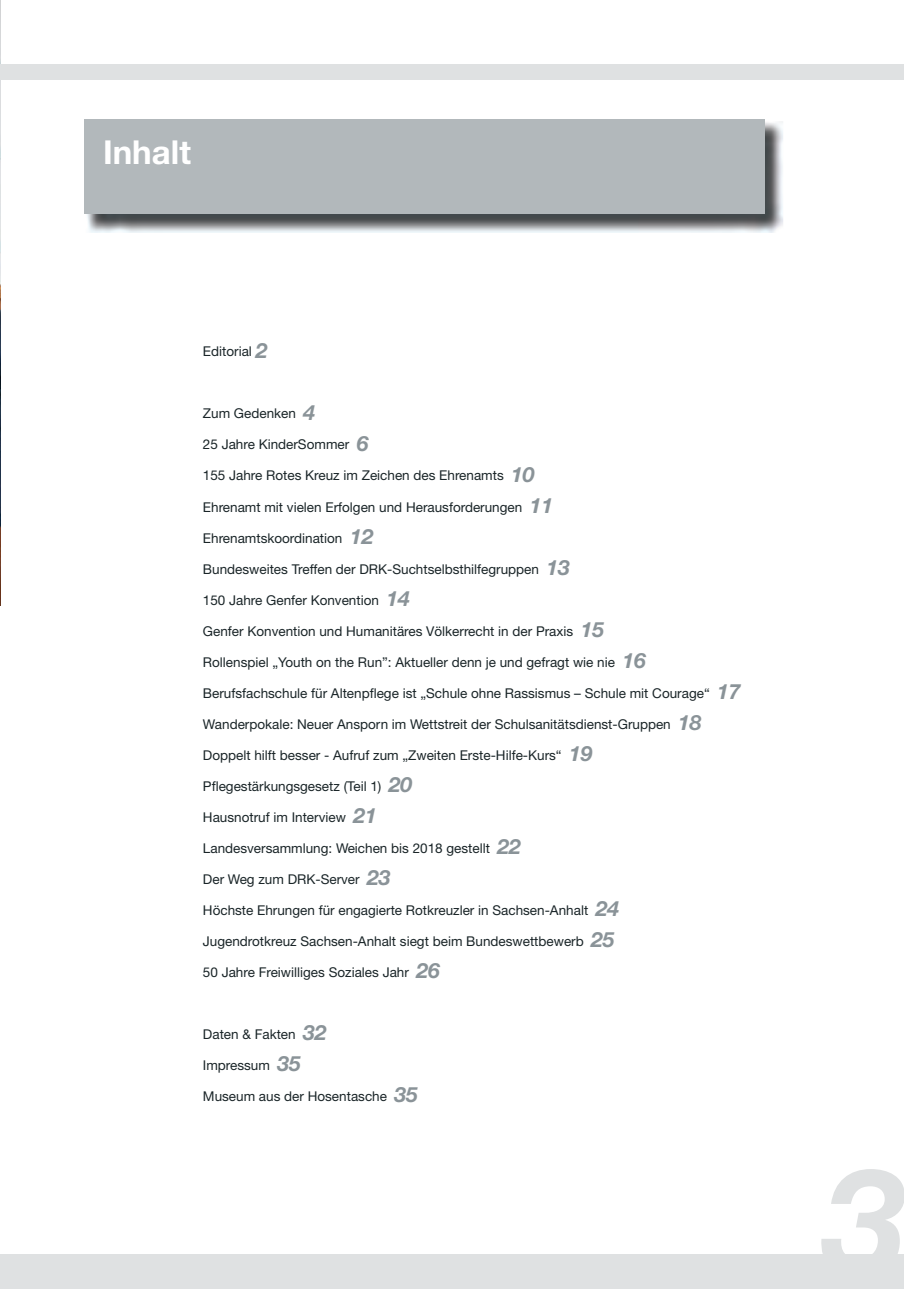
<style>
.page{position:relative;width:904px;height:1289px;background:#fff}
.page>*{position:absolute;margin:0;border:0;box-sizing:border-box;transform-origin:0 0}
.t1{font:italic 700 147px "Xwchdt Helvetica Neue";color:#dfe1e2}
.t2{font:700 33px "Xwhxhv Helvetica Neue";color:#fff}
.t3{font:13.5px "Rgyjlx Helvetica Neue";color:#1a2528}
.s1{font-family:"Xwchdt Helvetica Neue";font-weight:700;font-style:italic;font-size:21px;color:#8a9398}
</style>
<div class="page">
<div style="left:0;top:1254px;width:904px;height:34px;background:#dfe1e2"></div>
<img style="left:0;top:0;width:1px;height:605px">
<img style="left:87px;top:121px;width:696px;height:112px">
<div style="left:84px;top:119px;width:680px;height:95px;background:#b2b8bb"></div>
<div style="left:0;top:64px;width:904px;height:16px;background:#dfe1e2"></div>
<h2 class="t2" style="left:103px;top:132px;width:89px">Inhalt</h2>
<p class="t3" style="left:203px;top:343px;width:66px">Editorial <span class="s1">2</span></p>
<p class="t3" style="left:203px;top:405px;width:114px">Zum Gedenken <span class="s1">4</span></p>
<p class="t3" style="left:203px;top:436px;width:167px">25 Jahre KinderSommer <span class="s1">6</span></p>
<p class="t3" style="left:203px;top:467px;width:333px">155 Jahre Rotes Kreuz im Zeichen des Ehrenamts <span class="s1">10</span></p>
<p class="t3" style="left:203px;top:498px;width:352px">Ehrenamt mit vielen Erfolgen und Herausforderungen <span class="s1">11</span></p>
<p class="t3" style="left:203px;top:529px;width:172px">Ehrenamtskoordination <span class="s1">12</span></p>
<p class="t3" style="left:203px;top:560px;width:368px">Bundesweites Treffen der DRK-Suchtselbsthilfegruppen <span class="s1">13</span></p>
<p class="t3" style="left:203px;top:591px;width:208px">150 Jahre Genfer Konvention <span class="s1">14</span></p>
<p class="t3" style="left:203px;top:622px;width:403px">Genfer Konvention und Humanitäres Völkerrecht in der Praxis <span class="s1">15</span></p>
<p class="t3" style="left:203px;top:653px;width:444px">Rollenspiel „Youth on the Run”: Aktueller denn je und gefragt wie nie <span class="s1">16</span></p>
<p class="t3" style="left:203px;top:684px;width:539px">Berufsfachschule für Altenpflege ist „Schule ohne Rassismus – Schule mit Courage“ <span class="s1">17</span></p>
<p class="t3" style="left:203px;top:715px;width:500px">Wanderpokale: Neuer Ansporn im Wettstreit der Schulsanitätsdienst-Gruppen <span class="s1">18</span></p>
<p class="t3" style="left:203px;top:746px;width:391px">Doppelt hilft besser - Aufruf zum „Zweiten Erste-Hilfe-Kurs“ <span class="s1">19</span></p>
<p class="t3" style="left:203px;top:777px;width:211px">Pflegestärkungsgesetz (Teil 1) <span class="s1">20</span></p>
<p class="t3" style="left:203px;top:808px;width:175px">Hausnotruf im Interview <span class="s1">21</span></p>
<p class="t3" style="left:203px;top:839px;width:319px">Landesversammlung: Weichen bis 2018 gestellt <span class="s1">22</span></p>
<p class="t3" style="left:203px;top:870px;width:189px">Der Weg zum DRK-Server <span class="s1">23</span></p>
<p class="t3" style="left:203px;top:901px;width:418px">Höchste Ehrungen für engagierte Rotkreuzler in Sachsen-Anhalt <span class="s1">24</span></p>
<p class="t3" style="left:203px;top:932px;width:413px">Jugendrotkreuz Sachsen-Anhalt siegt beim Bundeswettbewerb <span class="s1">25</span></p>
<p class="t3" style="left:203px;top:963px;width:238px">50 Jahre Freiwilliges Soziales Jahr <span class="s1">26</span></p>
<p class="t3" style="left:203px;top:1025px;width:125px">Daten &amp; Fakten <span class="s1">32</span></p>
<p class="t3" style="left:203px;top:1056px;width:99px">Impressum <span class="s1">35</span></p>
<p class="t3" style="left:203px;top:1087px;width:216px">Museum aus der Hosentasche <span class="s1">35</span></p>
<h1 class="t1" style="left:824px;top:1130px;width:83px">3</h1>
</div>
